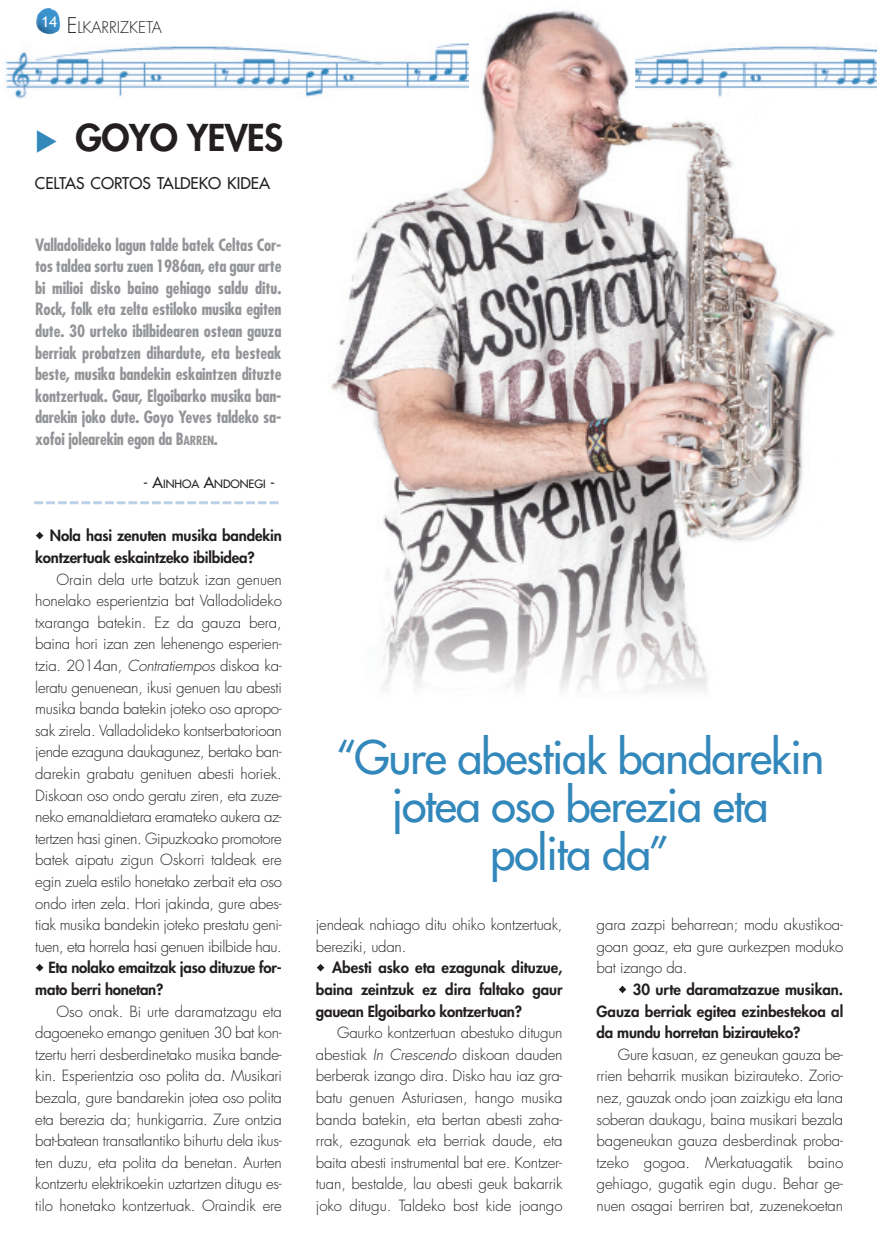
<style>
.page{position:relative;width:877px;height:1247px;background:#fff}
.page>*{position:absolute;margin:0;border:0;box-sizing:border-box;transform-origin:0 0}
.t1{font:45px/48px "Futura";letter-spacing:-.025em;color:#3287bb;text-align:center}
.t2{font:800 36px "Futura";letter-spacing:-.015em;color:#231f20}
.t3{font:700 condensed 16.5px/21.6px "Futura";letter-spacing:-.015em;color:#939598;text-align:justify}
.t4{font:15.75px "Futura";color:#231f20}
.t5{font:300 15.75px "Futura";color:#231f20}
.t6{font:300 15px/21.6px "Futura";letter-spacing:-.01em;color:#231f20;text-align:justify}
.t7{font:800 15px/21.6px "Futura";letter-spacing:-.015em;color:#231f20}
.t8{font:15px "Trebuchet MS";color:#fff}
.t9{font:11.25px "Futura";color:#231f20}
.s1{font-size:21px}
.s2{color:#3287bb}
.s3{font-size:12.3px}
.s4{font-size:15px}
.s5{font-style:italic}
</style>
<div class="page">
<img style="left:331px;top:10px;width:504px;height:681px">
<img style="left:5px;top:31px;width:463px;height:68px">
<img style="left:635px;top:31px;width:242px;height:68px">
<img style="left:36px;top:8px;width:24px;height:26px">
<svg style="left:34px;top:501px;width:245px;height:3px"></svg>
<p class="t8" style="left:41px;top:13px;width:17px">14</p>
<p class="t5" style="left:67px;top:20px;width:97px"><span class="s1">E</span>LKARRIZKETA</p>
<h2 class="t2" style="left:35px;top:121px;width:250px"><span class="s2">◆</span> GOYO YEVES</h2>
<p class="t4" style="left:35px;top:175px;width:237px">CELTAS CORTOS TALDEKO KIDEA</p>
<p class="t3" style="left:35px;top:235px;width:248px">Valladolideko lagun talde batek Celtas Cor&shy;tos taldea sortu zuen 1986an, eta gaur arte bi milioi disko baino gehiago saldu ditu.<br>Rock, folk eta zelta estiloko musika egiten dute. 30 urteko ibilbidearen ostean gauza berriak probatzen dihardute, eta besteak beste, musika bandekin eskaintzen dituzte kontzertuak. Gaur, Elgoibarko musika ban&shy;darekin joko dute. Goyo Yeves taldeko sa&shy;xofoi jolearekin egon da B<span class="s3">ARREN</span>.</p>
<p class="t9" style="left:143px;top:478px;width:133px"><span class="s4">- A</span>INHOA <span class="s4">A</span>NDONEGI <span class="s4">-</span></p>
<p class="t7" style="left:35px;top:526px;width:248px;text-indent:15px">Nola hasi zenuten musika bandekin kontzertuak eskaintzeko ibilbidea?</p>
<p class="t6" style="left:35px;top:569px;width:248px;text-indent:21px">Orain dela urte batzuk izan genuen honelako esperientzia bat Valladolideko txaranga batekin. Ez da gauza bera, baina hori izan zen lehenengo esperien&shy;tzia. 2014an, <span class="s5">Contratiempos</span> diskoa ka&shy;leratu genuenean, ikusi genuen lau abesti musika banda batekin joteko oso apropo&shy;sak zirela. Valladolideko kontserbatorioan jende ezaguna daukagunez, bertako ban&shy;darekin grabatu genituen abesti horiek.<br>Diskoan oso ondo geratu ziren, eta zuze&shy;neko emanaldietara eramateko aukera az&shy;tertzen hasi ginen. Gipuzkoako promotore batek aipatu zigun Oskorri taldeak ere egin zuela estilo honetako zerbait eta oso ondo irten zela. Hori jakinda, gure abes&shy;tiak musika bandekin joteko prestatu geni&shy;tuen, eta horrela hasi genuen ibilbide hau.</p>
<p class="t7" style="left:35px;top:958px;width:248px;text-indent:13px">Eta nolako emaitzak jaso dituzue for&shy;mato berri honetan?</p>
<p class="t6" style="left:35px;top:1001px;width:248px;text-indent:21px">Oso onak. Bi urte daramatzagu eta dagoeneko emango genituen 30 bat kon&shy;tzertu herri desberdinetako musika bande&shy;kin. Esperientzia oso polita da. Musikari bezala, gure bandarekin jotea oso polita eta berezia da; hunkigarria. Zure ontzia bat-batean transatlantiko bihurtu dela ikus&shy;ten duzu, eta polita da benetan. Aurten kontzertu elektrikoekin uztartzen ditugu es&shy;tilo honetako kontzertuak. Oraindik ere</p>
<h1 class="t1" style="left:336px;top:737px;width:490px">“Gure abestiak bandarekin jotea oso berezia eta polita da”</h1>
<p class="t6" style="left:316px;top:915px;width:248px">jendeak nahiago ditu ohiko kontzertuak, bereziki, udan.</p>
<p class="t7" style="left:316px;top:958px;width:248px;text-align:justify;text-indent:16px">Abesti asko eta ezagunak dituzue, baina zeintzuk ez dira faltako gaur gauean Elgoibarko kontzertuan?</p>
<p class="t6" style="left:316px;top:1023px;width:248px;text-indent:21px">Gaurko kontzertuan abestuko ditugun abestiak <span class="s5">In Crescendo</span> diskoan dauden berberak izango dira. Disko hau iaz gra&shy;batu genuen Asturiasen, hango musika banda batekin, eta bertan abesti zaha&shy;rrak, ezagunak eta berriak daude, eta baita abesti instrumental bat ere. Kontzer&shy;tuan, bestalde, lau abesti geuk bakarrik joko ditugu. Taldeko bost kide joango</p>
<p class="t6" style="left:597px;top:915px;width:248px">gara zazpi beharrean; modu akustikoa&shy;goan goaz, eta gure aurkezpen moduko bat izango da.</p>
<p class="t7" style="left:597px;top:980px;width:248px;text-align:justify;text-indent:36px">30 urte daramatzazue musikan.<br>Gauza berriak egitea ezinbestekoa al da mundu horretan bizirauteko?</p>
<p class="t6" style="left:597px;top:1045px;width:248px;text-indent:21px">Gure kasuan, ez geneukan gauza be&shy;rrien beharrik musikan bizirauteko. Zorio&shy;nez, gauzak ondo joan zaizkigu eta lana soberan daukagu, baina musikari bezala bageneukan gauza desberdinak proba&shy;tzeko gogoa. Merkatuagatik baino gehiago, gugatik egin dugu. Behar ge&shy;nuen osagai berriren bat, zuzenekoetan</p>
</div>
